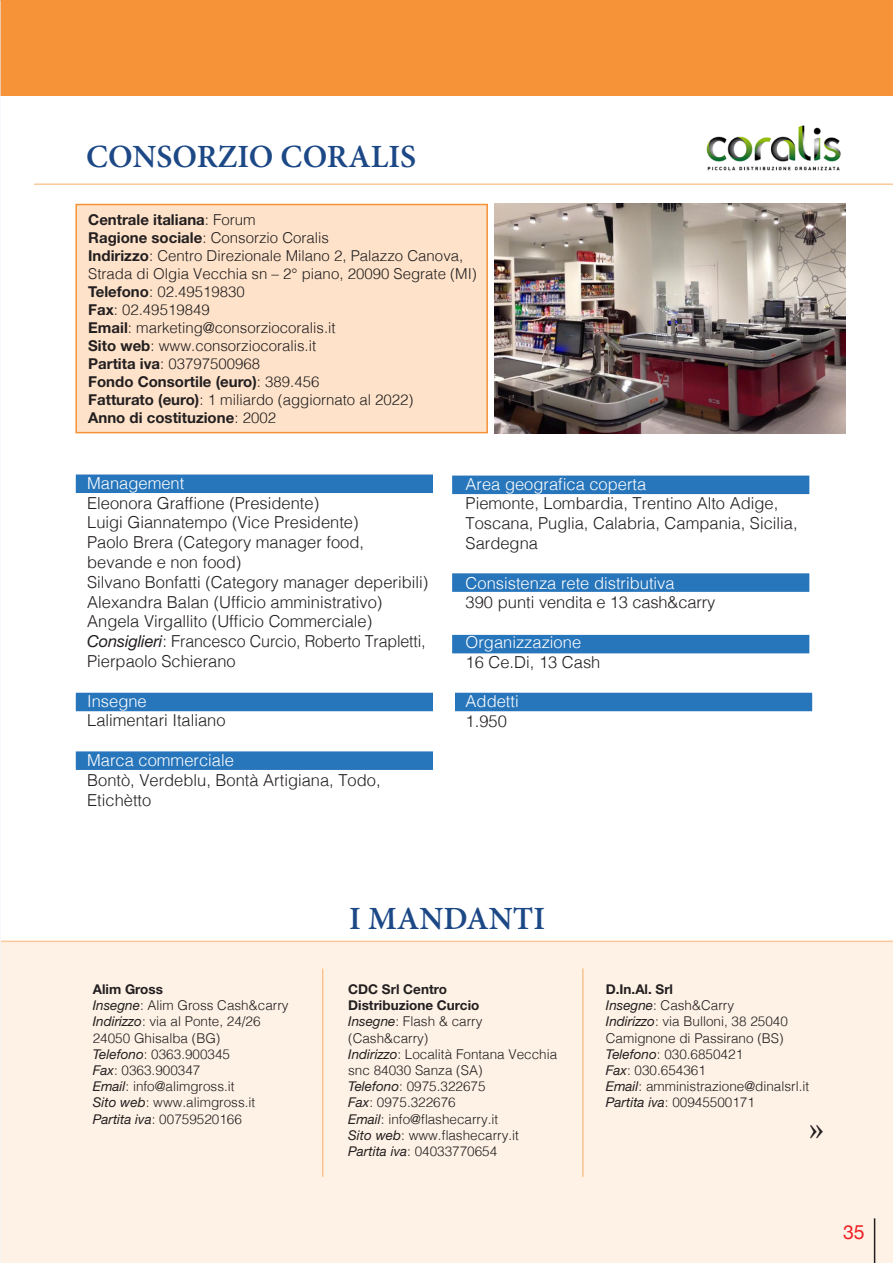
<style>
.page{position:relative;width:893px;height:1263px;background:#fff}
.page>*{position:absolute;margin:0;border:0;box-sizing:border-box;transform-origin:0 0}
.t1{font:600 32.4px "Minion Pro";color:#1c4886}
.t2{font:19.5px "Helvetica Neue";color:#ee1e24}
.t3{font:300 16.5px/19.8px "Helvetica";color:#231f20}
.t4{font:300 16.5px "Helvetica";color:#fff}
.t5{font:300 15px/18px "Helvetica";color:#231f20}
.t6{font:700 15px "Helvetica Neue";color:#231f20}
.t7{font:300 13.5px/16.2px "Helvetica";color:#231f20}
.t8{font:700 13.5px/16.2px "Helvetica Neue";color:#231f20}
.s1{font-family:"Helvetica";font-weight:300}
.s2{font-family:"Helvetica Neue";font-weight:700}
.s3{font-family:"Helvetica Neue";font-weight:400;font-style:italic}
</style>
<div class="page">
<div style="left:0;top:943px;width:893px;height:320px;background:#fef2e6"></div>
<div style="left:75px;top:204px;width:413px;height:229px;background:#fee3ca;border:2px solid #f69238"></div>
<img style="left:706px;top:125px;width:135px;height:46px">
<hr style="left:1px;top:940px;width:892px;height:2px;background:#f69238">
<img style="left:494px;top:204px;width:351px;height:229px">
<div style="left:76px;top:474px;width:357px;height:19px;background:#2775bb;border:2px solid #2775bb"></div>
<div style="left:452px;top:476px;width:357px;height:18px;background:#2775bb"></div>
<div style="left:452px;top:573px;width:357px;height:19px;background:#2775bb;border:2px solid #2775bb"></div>
<div style="left:452px;top:635px;width:357px;height:18px;background:#2775bb"></div>
<div style="left:76px;top:693px;width:357px;height:18px;background:#2775bb"></div>
<div style="left:76px;top:751px;width:357px;height:19px;background:#2775bb;border:2px solid #2775bb"></div>
<div style="left:455px;top:693px;width:357px;height:18px;background:#2775bb"></div>
<hr style="left:322px;top:968px;width:1px;height:209px;background:#f69238">
<hr style="left:582px;top:968px;width:2px;height:209px;background:#f69238">
<div style="left:0;top:0;width:893px;height:96px;background:#f69238"></div>
<hr style="left:874px;top:1218px;width:1px;height:45px;background:#231f20">
<hr style="left:34px;top:183px;width:859px;height:2px;background:#f69238">
<h1 class="t1" style="left:86px;top:134px;width:332px">CONSORZIO CORALIS</h1>
<p class="t6" style="left:88px;top:210px;width:169px">Centrale italiana<span class="s1">: Forum</span></p>
<p class="t5" style="left:88px;top:228px;width:390px"><span class="s2">Ragione sociale</span>: Consorzio Coralis<br><span class="s2">Indirizzo</span>: Centro Direzionale Milano 2, Palazzo Canova, Strada di Olgia Vecchia sn – 2° piano, 20090 Segrate (MI)<br><span class="s2">Telefono</span>: 02.49519830<br><span class="s2">Fax</span>: 02.49519849<br><span class="s2">Email</span>: marketing@consorziocoralis.it<br><span class="s2">Sito web</span>: www.consorziocoralis.it<br><span class="s2">Partita iva</span>: 03797500968</p>
<p class="t6" style="left:88px;top:372px;width:233px">Fondo Consortile (euro)<span class="s1">: 389.456</span></p>
<p class="t5" style="left:88px;top:390px;width:327px"><span class="s2">Fatturato (euro)</span>: 1 miliardo (aggiornato al 2022)</p>
<p class="t6" style="left:88px;top:408px;width:189px">Anno di costituzione<span class="s1">: 2002</span></p>
<p class="t4" style="left:87px;top:469px;width:99px">Management</p>
<p class="t3" style="left:87px;top:492px;width:343px">Eleonora Graffione (Presidente)<br>Luigi Giannatempo (Vice Presidente)<br>Paolo Brera (Category manager food, bevande e non food)<br>Silvano Bonfatti (Category manager deperibili)<br>Alexandra Balan (Ufficio amministrativo)<br>Angela Virgallito (Ufficio Commerciale)<br><span class="s3">Consiglieri</span>: Francesco Curcio, Roberto Trapletti, Pierpaolo Schierano</p>
<p class="t4" style="left:87px;top:687px;width:61px">Insegne</p>
<p class="t3" style="left:87px;top:709px;width:140px">Lalimentari Italiano</p>
<p class="t4" style="left:87px;top:746px;width:148px">Marca commerciale</p>
<p class="t3" style="left:87px;top:769px;width:295px">Bontò, Verdeblu, Bontà Artigiana, Todo,<br>Etichètto</p>
<p class="t4" style="left:466px;top:470px;width:182px">Area geografica coperta</p>
<p class="t3" style="left:466px;top:492px;width:333px">Piemonte, Lombardia, Trentino Alto Adige,<br>Toscana, Puglia, Calabria, Campania, Sicilia,<br>Sardegna</p>
<p class="t4" style="left:466px;top:569px;width:211px">Consistenza rete distributiva</p>
<p class="t3" style="left:466px;top:591px;width:251px">390 punti vendita e 13 cash&amp;carry</p>
<p class="t4" style="left:466px;top:628px;width:117px">Organizzazione</p>
<p class="t3" style="left:466px;top:651px;width:136px">16 Ce.Di, 13 Cash</p>
<p class="t4" style="left:466px;top:687px;width:55px">Addetti</p>
<p class="t3" style="left:466px;top:710px;width:43px">1.950</p>
<p class="t8" style="left:93px;top:981px;width:72px">Alim Gross</p>
<p class="t7" style="left:93px;top:996px;width:197px"><span class="s3">Insegne</span>: Alim Gross Cash&amp;carry<br><span class="s3">Indirizzo</span>: via al Ponte, 24/26<br>24050 Ghisalba (BG)<br><span class="s3">Telefono</span>: 0363.900345<br><span class="s3">Fax</span>: 0363.900347<br><span class="s3">Email</span>: info@alimgross.it<br><span class="s3">Sito web</span>: www.alimgross.it<br><span class="s3">Partita iva</span>: 00759520166</p>
<h1 class="t1" style="left:349px;top:896px;width:198px">I MANDANTI</h1>
<p class="t8" style="left:348px;top:981px;width:133px">CDC Srl Centro<br>Distribuzione Curcio</p>
<p class="t7" style="left:348px;top:1012px;width:211px"><span class="s3">Insegne</span>: Flash &amp; carry (Cash&amp;carry)<br><span class="s3">Indirizzo</span>: Località Fontana Vecchia snc 84030 Sanza (SA)<br><span class="s3">Telefono</span>: 0975.322675<br><span class="s3">Fax</span>: 0975.322676<br><span class="s3">Email</span>: info@flashecarry.it<br><span class="s3">Sito web</span>: www.flashecarry.it<br><span class="s3">Partita iva</span>: 04033770654</p>
<p class="t8" style="left:606px;top:981px;width:69px">D.In.Al. Srl</p>
<p class="t7" style="left:606px;top:996px;width:205px"><span class="s3">Insegne</span>: Cash&amp;Carry<br><span class="s3">Indirizzo</span>: via Bulloni, 38 25040<br>Camignone di Passirano (BS)<br><span class="s3">Telefono</span>: 030.6850421<br><span class="s3">Fax</span>: 030.654361<br><span class="s3">Email</span>: amministrazione@dinalsrl.it<br><span class="s3">Partita iva</span>: 00945500171</p>
<h2 class="t2" style="left:843px;top:1218px;width:23px">35</h2>
</div>
